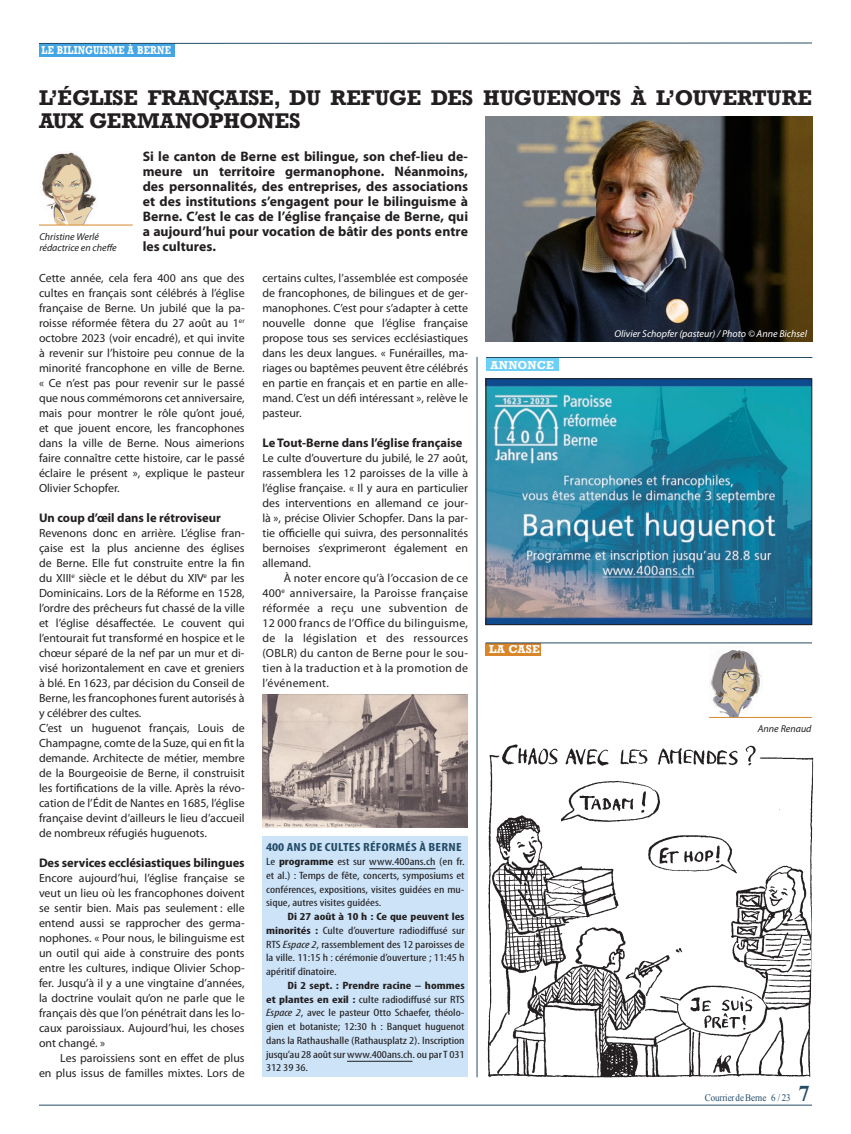
<style>
.page{position:relative;width:851px;height:1134px;background:#fff}
.page>*{position:absolute;margin:0;border:0;box-sizing:border-box;transform-origin:0 0}
.t1{font:700 22.5px "Times New Roman";color:#254c67}
.t2{font:700 20px/22.5px "Rockwell";color:#231f20}
.t3{font:700 13.75px/15px "Myriad Pro";letter-spacing:.005em;color:#231f20;text-align:justify}
.t4{font:700 12.5px "Myriad Pro";color:#231f20}
.t5{font:11.88px/15px "Myriad Pro";color:#231f20;text-align:justify}
.t6{font:700 condensed 11.88px "Myriad Pro";letter-spacing:.02em;color:#254c67;scale:1.2 1}
.t7{font:700 10.75px "Rockwell";letter-spacing:.03em;color:#fff;scale:.8 1}
.t8{font:700 10.75px "Rockwell";letter-spacing:.03em;color:#fff}
.t9{font:condensed 10.62px/13.8px "Myriad Pro";color:#231f20;text-align:justify;scale:1.25 1}
.t10{font:italic 10px/11.2px "Myriad Pro";color:#231f20}
.t11{font:italic 10px "Myriad Pro";color:#fff}
.t12{font:10px "Times New Roman";letter-spacing:-.01em;color:#254c67;scale:.9 1}
.s1{font-weight:700}
.s2{font-style:italic}
</style>
<div class="page">
<hr style="left:39px;top:1105px;width:772px;height:1px;background:#254c67">
<hr style="left:476px;top:357px;width:1px;height:720px;background:#254c67">
<div style="left:262px;top:837px;width:206px;height:240px;background:#cce3f8"></div>
<img style="left:485px;top:117px;width:327px;height:225px">
<div style="left:485px;top:643px;width:56px;height:13px;background:#d88629"></div>
<hr style="left:485px;top:642px;width:326px;height:1px;background:#254c67">
<img style="left:487px;top:744px;width:326px;height:333px">
<div style="left:39px;top:43px;width:136px;height:14px;background:#44a5e5"></div>
<svg style="left:39px;top:42px;width:773px;height:2px;background:#8fa4b2"></svg>
<hr style="left:39px;top:225px;width:94px;height:1px;background:#d88629">
<img style="left:40px;top:152px;width:58px;height:74px">
<div style="left:486px;top:358px;width:72px;height:13px;background:#6bcff6"></div>
<hr style="left:486px;top:357px;width:326px;height:1px;background:#254c67">
<img style="left:487px;top:381px;width:322px;height:242px">
<div style="left:485px;top:379px;width:326px;height:246px;border:1px solid #231f20"></div>
<hr style="left:369px;top:868px;width:66px;height:1px;background:#231f20">
<hr style="left:347px;top:1061px;width:65px;height:1px;background:#231f20">
<img style="left:262px;top:694px;width:206px;height:133px">
<hr style="left:708px;top:717px;width:103px;height:1px;background:#d88629">
<img style="left:709px;top:650px;width:53px;height:68px">
<p class="t7" style="left:42px;top:43px;width:163px">LE BILINGUISME À BERNE</p>
<h2 class="t2" style="left:39px;top:87px;width:774px">L’ÉGLISE FRANÇAISE, DU REFUGE DES HUGUENOTS À L’OUVERTURE<br>AUX GERMANOPHONES</h2>
<p class="t10" style="left:39px;top:231px;width:79px">Christine Werlé rédactrice en cheffe</p>
<p class="t3" style="left:143px;top:149px;width:327px">Si le canton de Berne est bilingue, son chef-lieu de&shy;meure un territoire germanophone. Néanmoins, des personnalités, des entreprises, des associations et des institutions s’engagent pour le bilinguisme à Berne. C’est le cas de l’église française de Berne, qui a aujourd’hui pour vocation de bâtir des ponts entre les cultures.</p>
<p class="t5" style="left:39px;top:271px;width:207px">Cette année, cela fera 400 ans que des cultes en français sont célébrés à l’église française de Berne. Un jubilé que la pa&shy;roisse réformée fêtera du 27 août au 1<sup>er </sup>octobre 2023 (voir encadré), et qui invite à revenir sur l’histoire peu connue de la minorité francophone en ville de Berne. « Ce n’est pas pour revenir sur le passé que nous commémorons cet anniversaire, mais pour montrer le rôle qu’ont joué, et que jouent encore, les francophones dans la ville de Berne. Nous aimerions faire connaître cette histoire, car le passé éclaire le présent », explique le pasteur Olivier Schopfer.</p>
<p class="t4" style="left:39px;top:510px;width:183px">Un coup d’œil dans le rétroviseur</p>
<p class="t5" style="left:39px;top:526px;width:207px;text-align:left">Revenons donc en arrière. L’église fran&shy;çaise est la plus ancienne des églises de Berne. Elle fut construite entre la fin du XIII<sup>e</sup> siècle et le début du XIV<sup>e</sup> par les Dominicains. Lors de la Réforme en 1528, l’ordre des prêcheurs fut chassé de la ville et l’église désaffectée. Le couvent qui l’entourait fut transformé en hospice et le chœur séparé de la nef par un mur et di&shy;visé horizontalement en cave et greniers à blé. En 1623, par décision du Conseil de Berne, les francophones furent autorisés à y célébrer des cultes.<br>C’est un huguenot français, Louis de Champagne, comte de la Suze, qui en fit la demande. Architecte de métier, membre de la Bourgeoisie de Berne, il construisit les fortifications de la ville. Après la révo&shy;cation de l’Édit de Nantes en 1685, l’église française devint d’ailleurs le lieu d’accueil de nombreux réfugiés huguenots.</p>
<p class="t4" style="left:39px;top:855px;width:207px">Des services ecclésiastiques bilingues</p>
<p class="t5" style="left:39px;top:871px;width:207px">Encore aujourd’hui, l’église française se veut un lieu où les francophones doivent se sentir bien. Mais pas seulement : elle entend aussi se rapprocher des germa&shy;nophones. « Pour nous, le bilinguisme est un outil qui aide à construire des ponts entre les cultures, indique Olivier Schop&shy;fer. Jusqu’à il y a une vingtaine d’années, la doctrine voulait qu’on ne parle que le français dès que l’on pénétrait dans les lo&shy;caux paroissiaux. Aujourd’hui, les choses ont changé. »</p>
<p class="t5" style="left:39px;top:1051px;width:207px;text-align:right">Les paroissiens sont en effet de plus<br>en plus issus de familles mixtes. Lors de</p>
<p class="t5" style="left:262px;top:271px;width:207px">certains cultes, l’assemblée est composée de francophones, de bilingues et de ger&shy;manophones. C’est pour s’adapter à cette nouvelle donne que l’église française propose tous ses services ecclésiastiques dans les deux langues. « Funérailles, ma&shy;riages ou baptêmes peuvent être célébrés en partie en français et en partie en alle&shy;mand. C’est un défi intéressant », relève le pasteur.</p>
<p class="t4" style="left:262px;top:435px;width:202px">Le Tout-Berne dans l’église française</p>
<p class="t5" style="left:262px;top:451px;width:207px">Le culte d’ouverture du jubilé, le 27 août, rassemblera les 12 paroisses de la ville à l’église française. « Il y aura en particulier des interventions en allemand ce jour&shy;là », précise Olivier Schopfer. Dans la par&shy;tie officielle qui suivra, des personnalités bernoises s’exprimeront également en allemand.</p>
<p class="t5" style="left:262px;top:571px;width:207px;text-indent:21px">À noter encore qu’à l’occasion de ce 400<sup>e</sup> anniversaire, la Paroisse française réformée a reçu une subvention de 12 000 francs de l’Office du bilinguisme, de la législation et des ressources (OBLR) du canton de Berne pour le sou&shy;tien à la traduction et à la promotion de l’événement.</p>
<p class="t6" style="left:266px;top:840px;width:164px">400 ANS DE CULTES RÉFORMÉS À BERNE</p>
<p class="t9" style="left:266px;top:854px;width:160px">Le <span class="s1">programme</span> est sur www.400ans.ch (en fr. et al.) : Temps de fête, concerts, symposiums et conférences, expositions, visites guidées en mu&shy;sique, autres visites guidées.</p>
<p class="t9" style="left:266px;top:909px;width:160px;text-indent:21px"><span class="s1">Di 27 août à 10 h : Ce que peuvent les minorités :</span> Culte d’ouverture radiodiffusé sur RTS <span class="s2">Espace 2</span>, rassemblement des 12 paroisses de la ville. 11:15 h : cérémonie d’ouverture ; 11:45 h apéritif dînatoire.</p>
<p class="t9" style="left:266px;top:978px;width:160px;text-indent:21px"><span class="s1">Di 2 sept. : Prendre racine – hommes et plantes en exil :</span> culte radiodiffusé sur RTS <span class="s2">Espace 2</span>, avec le pasteur Otto Schaefer, théolo&shy;gien et botaniste; 12:30 h : Banquet huguenot dans la Rathaushalle (Rathausplatz 2). Inscription jusqu’au 28 août sur www.400ans.ch. ou par T 031<br>312 39 36.</p>
<p class="t8" style="left:490px;top:358px;width:65px">ANNONCE</p>
<p class="t8" style="left:489px;top:643px;width:52px">LA CASE</p>
<p class="t11" style="left:614px;top:327px;width:194px">Olivier Schopfer (pasteur) / Photo © Anne Bichsel</p>
<p class="t10" style="left:757px;top:723px;width:55px">Anne Renaud</p>
<p class="t12" style="left:704px;top:1091px;width:97px">Courrier de Berne 6 / 23</p>
<h1 class="t1" style="left:798px;top:1078px;width:13px">7</h1>
</div>
